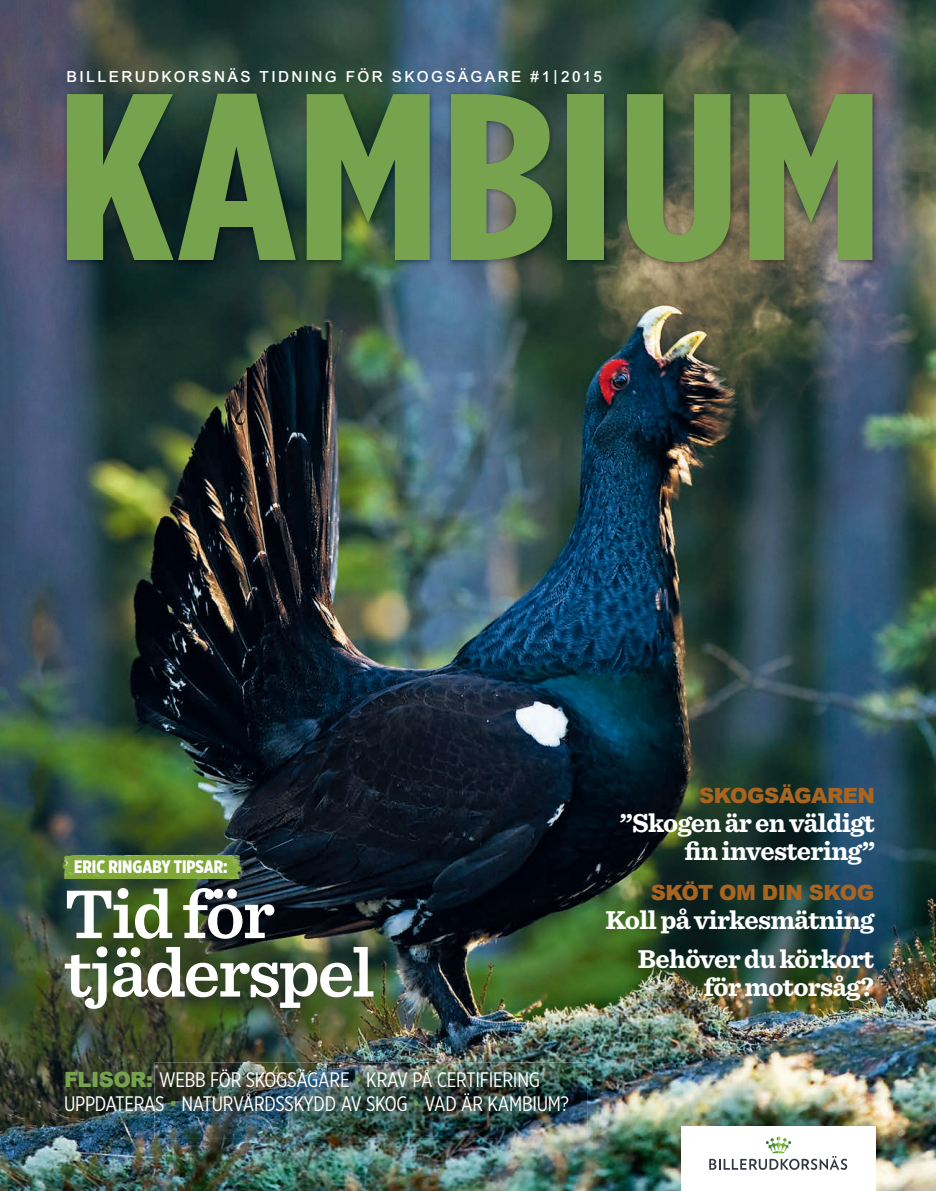
<style>
.page{position:relative;width:936px;height:1191px;background:#fff}
.page>*{position:absolute;margin:0;border:0;box-sizing:border-box;transform-origin:0 0}
.t1{font:600 72px/58.5px "Sentinel";letter-spacing:-.03em;color:#fff}
.t2{font:700 27px/39.2px "Sentinel";letter-spacing:-.025em;color:#fff;text-align:right}
.t3{font:21px/24px "Gotham X Narrow";letter-spacing:-.01em;color:#fff}
.t4{font:900 21px "Arial";letter-spacing:-.025em;color:#a96520}
.t5{font:900 18px "Gotham X Narrow";color:#fff}
.t6{font:500 15.3px "Arial";letter-spacing:.155em;color:#fff}
.s1{font-family:"Arial";font-weight:900;color:#77a34f}
.s2{color:#77a34f}
</style>
<div class="page">
<img style="left:0;top:0;width:935px;height:1191px">
<img style="left:62px;top:855px;width:182px;height:23px">
<div style="left:681px;top:1126px;width:194px;height:65px;background:#fff"></div>
<svg style="left:709px;top:1136px;width:138px;height:34px"></svg>
<img style="left:61px;top:88px;width:820px;height:182px">
<svg style="left:67px;top:94px;width:229px;height:166px;background:#527742"></svg>
<svg style="left:306px;top:94px;width:123px;height:166px;background:#668e48"></svg>
<svg style="left:451px;top:94px;width:101px;height:166px;background:#6d9150"></svg>
<div style="left:568px;top:94px;width:36px;height:166px;background:#77a34f"></div>
<svg style="left:627px;top:94px;width:103px;height:168px;background:#6d8d4c"></svg>
<svg style="left:749px;top:94px;width:123px;height:166px;background:#739351"></svg>
<img style="left:357px;top:1062px;width:230px;height:77px">
<img style="left:155px;top:1062px;width:177px;height:77px">
<img style="left:332px;top:1062px;width:25px;height:77px">
<p class="t6" style="left:67px;top:68px;width:537px">BILLERUDKORSNÄS TIDNING FÖR SKOGSÄGARE #1|2015</p>
<p class="t5" style="left:74px;top:855px;width:155px">ERIC RINGABY TIPSAR:</p>
<p class="t4" style="left:699px;top:780px;width:177px">SKOGSÄGAREN</p>
<p class="t2" style="left:620px;top:807px;width:257px;line-height:28.5px">”Skogen är en väldigt fin investering”</p>
<h1 class="t1" style="left:64px;top:881px;width:312px">Tid för tjäderspel</h1>
<p class="t3" style="left:64px;top:1067px;width:506px"><span class="s1">FLISOR:</span> WEBB FÖR SKOGSÄGARE <span class="s2">•</span> KRAV PÅ CERTIFIERING<br>UPPDATERAS <span class="s2">•</span> NATURVÅRDSSKYDD AV SKOG <span class="s2">•</span> VAD ÄR KAMBIUM?</p>
<p class="t4" style="left:650px;top:877px;width:225px">SKÖT OM DIN SKOG</p>
<p class="t2" style="left:605px;top:899px;width:270px">Koll på virkesmätning<br>Behöver du körkort</p>
<p class="t2" style="left:703px;top:966px;width:172px">för motorsåg?</p>
</div>
